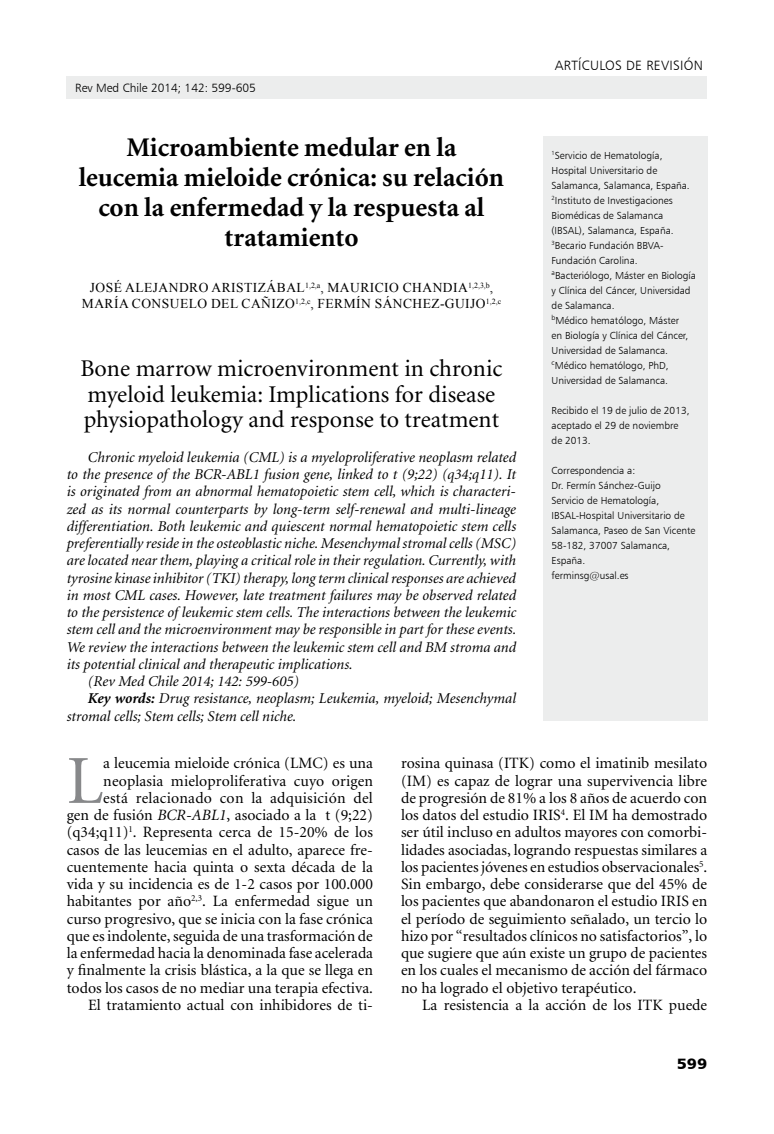
<style>
.page{position:relative;width:774px;height:1134px;background:#fff}
.page>*{position:absolute;margin:0;border:0;box-sizing:border-box;transform-origin:0 0}
.t1{font:68.85px "Minion";color:#87888a}
.t2{font:700 27px/30px "Minion";color:#000;text-align:center}
.t3{font:24px/25.5px "Minion";color:#000}
.t4{font:15.75px/17.2px "Minion";color:#000;text-align:right}
.t5{font:italic 15px "Minion";color:#000}
.t6{font:15px "Humanist 777 BT Black B";color:#000;scale:1.1 1}
.t7{font:13.5px/16.2px "Times New Roman";letter-spacing:.035em;color:#000;text-align:center}
.t8{font:13.5px "Humanist 777 BT Light B";letter-spacing:.02em;color:#000}
.t9{font:12px "Humanist 777 BT Light B";color:#000}
.t10{font:10.2px/15px "Humanist 777 BT Light B";color:#000}
.s1{font-weight:700}
.s2{font-style:italic}
</style>
<div class="page">
<div style="left:67px;top:77px;width:640px;height:22px;background:#eceded"></div>
<div style="left:543px;top:136px;width:164px;height:585px;background:#eceded"></div>
<p class="t9" style="left:75px;top:81px;width:182px">Rev Med Chile 2014; 142: 599-605</p>
<h2 class="t2" style="left:79px;top:133px;width:427px">Microambiente medular en la leucemia mieloide crónica: su relación con la enfermedad y la respuesta al tratamiento</h2>
<p class="t7" style="left:82px;top:279px;width:421px">JOSÉ ALEJANDRO ARISTIZÁBAL<sup>1,2,A</sup>, MAURICIO CHANDIA <sup>1,2,3,B</sup>,<br>MARÍA CONSUELO DEL CAÑIZO<sup>1,2,C</sup>, FERMÍN SÁNCHEZ-GUIJO<sup>1,2,C</sup></p>
<h3 class="t3" style="left:80px;top:357px;width:423px">Bone marrow microenvironment in chronic myeloid leukemia: Implications for disease physiopathology and response to treatment</h3>
<p class="t5" style="left:88px;top:450px;width:430px">Chronic myeloid leukemia (CML) is a myeloproliferative neoplasm related</p>
<p class="t5" style="left:67px;top:467px;width:451px">to the presence of the BCR-ABL1 fusion gene, linked to t (9;22) (q34;q11). It</p>
<p class="t5" style="left:67px;top:484px;width:451px">is originated from an abnormal hematopoietic stem cell, which is characteri-</p>
<p class="t5" style="left:67px;top:502px;width:451px">zed as its normal counterparts by long-term self-renewal and multi-lineage</p>
<p class="t5" style="left:67px;top:519px;width:451px">differentiation. Both leukemic and quiescent normal hematopoietic stem cells</p>
<p class="t5" style="left:67px;top:536px;width:451px">preferentially reside in the osteoblastic niche. Mesenchymal stromal cells (MSC)</p>
<p class="t5" style="left:67px;top:553px;width:451px">are located near them, playing a critical role in their regulation. Currently, with</p>
<p class="t5" style="left:67px;top:571px;width:451px">tyrosine kinase inhibitor (TKI) therapy, long term clinical responses are achieved</p>
<p class="t5" style="left:67px;top:588px;width:451px">in most CML cases. However, late treatment failures may be observed related</p>
<p class="t5" style="left:67px;top:605px;width:451px">to the persistence of leukemic stem cells. The interactions between the leukemic</p>
<p class="t5" style="left:67px;top:622px;width:451px">stem cell and the microenvironment may be responsible in part for these events.</p>
<p class="t5" style="left:67px;top:640px;width:451px">We review the interactions between the leukemic stem cell and BM stroma and</p>
<p class="t5" style="left:67px;top:657px;width:287px">its potential clinical and therapeutic implications.</p>
<p class="t5" style="left:88px;top:674px;width:212px">(Rev Med Chile 2014; 142: 599-605)</p>
<p class="t5" style="left:88px;top:691px;width:430px"><span class="s1">Key words:</span> Drug resistance, neoplasm; Leukemia, myeloid; Mesenchymal</p>
<p class="t5" style="left:67px;top:709px;width:231px">stromal cells; Stem cells; Stem cell niche.</p>
<p class="t8" style="left:555px;top:57px;width:150px">ARTÍCULOS DE REVISIÓN</p>
<p class="t10" style="left:551px;top:148px;width:146px"><sup>1</sup>Servicio de Hematología,<br>Hospital Universitario de<br>Salamanca, Salamanca, España.<br><sup>2</sup>Instituto de Investigaciones<br>Biomédicas de Salamanca (IBSAL), Salamanca, España.<br><sup>3</sup>Becario Fundación BBVA-<br>Fundación Carolina. <sup>a</sup>Bacteriólogo, Máster en Biología y Clínica del Cáncer, Universidad de Salamanca.<br><sup>b</sup>Médico hematólogo, Máster<br>en Biología y Clínica del Cáncer,<br>Universidad de Salamanca. <sup>c</sup>Médico hematólogo, PhD,<br>Universidad de Salamanca.</p>
<p class="t10" style="left:551px;top:403px;width:140px">Recibido el 19 de julio de 2013, aceptado el 29 de noviembre de 2013.</p>
<p class="t10" style="left:551px;top:463px;width:145px">Correspondencia a:<br>Dr. Fermín Sánchez-Guijo<br>Servicio de Hematología,<br>IBSAL-Hospital Universitario de<br>Salamanca, Paseo de San Vicente<br>58-182, 37007 Salamanca,<br>España.<br>ferminsg@usal.es</p>
<p class="t4" style="left:67px;top:755px;width:308px">a leucemia mieloide crónica (LMC) es una neoplasia mieloproliferativa cuyo origen<br>está relacionado con la adquisición del<br>gen de fusión <span class="s2">BCR-ABL1</span>, asociado a la t (9;22) (q34;q11)<sup>1</sup>. Representa cerca de 15-20% de los casos de las leucemias en el adulto, aparece fre&shy;cuentemente hacia quinta o sexta década de la vida y su incidencia es de 1-2 casos por 100.000 habitantes por año<sup>2,3</sup>. La enfermedad sigue un curso progresivo, que se inicia con la fase crónica que es indolente, seguida de una trasformación de la enfermedad hacia la denominada fase acelerada y finalmente la crisis blástica, a la que se llega en todos los casos de no mediar una terapia efectiva.<br>El tratamiento actual con inhibidores de ti-</p>
<p class="t4" style="left:401px;top:755px;width:308px;text-align:justify">rosina quinasa (ITK) como el imatinib mesilato (IM) es capaz de lograr una supervivencia libre de progresión de 81% a los 8 años de acuerdo con los datos del estudio IRIS<sup>4</sup>. El IM ha demostrado ser útil incluso en adultos mayores con comorbi&shy;lidades asociadas, logrando respuestas similares a los pacientes jóvenes en estudios observacionales<sup>5</sup>.<br>Sin embargo, debe considerarse que del 45% de los pacientes que abandonaron el estudio IRIS en el período de seguimiento señalado, un tercio lo hizo por “resultados clínicos no satisfactorios”, lo que sugiere que aún existe un grupo de pacientes en los cuales el mecanismo de acción del fármaco no ha logrado el objetivo terapéutico.</p>
<h1 class="t1" style="left:67px;top:747px;width:38px">L</h1>
<p class="t4" style="left:422px;top:997px;width:286px">La resistencia a la acción de los ITK puede</p>
<p class="t6" style="left:677px;top:1054px;width:29px">599</p>
</div>
